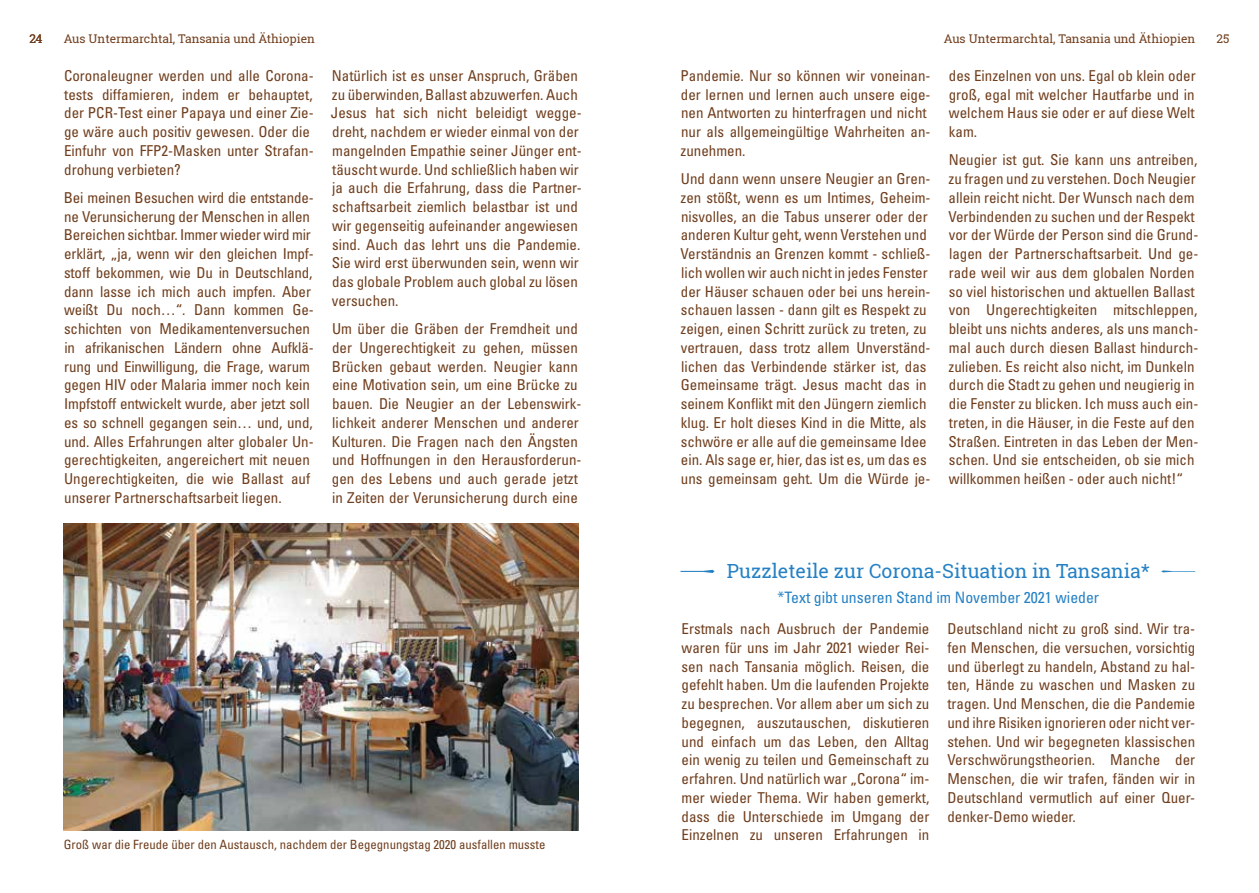
<style>
.page{position:relative;width:1259px;height:893px;background:#fff}
.page>*{position:absolute;margin:0;border:0;box-sizing:border-box;transform-origin:0 0}
.t1{font:19.5px "Roboto Slab";color:#2581c4}
.t2{font:condensed 15.75px "Univers";color:#2581c4}
.t3{font:condensed 15px/18.8px "Univers";color:#703e1d}
.t4{font:condensed 12.75px "Univers";color:#703e1d}
.t5{font:12px "Roboto Slab";color:#703e1d}
</style>
<div class="page">
<img style="left:64px;top:523px;width:514px;height:307px">
<svg style="left:680px;top:570px;width:34px;height:3px"></svg>
<svg style="left:1161px;top:570px;width:34px;height:2px"></svg>
<p class="t5" style="left:30px;top:30px;width:14px">24</p>
<p class="t5" style="left:64px;top:30px;width:253px">Aus Untermarchtal, Tansania und Äthiopien</p>
<p class="t5" style="left:944px;top:30px;width:253px">Aus Untermarchtal, Tansania und Äthiopien</p>
<p class="t5" style="left:1216px;top:30px;width:14px">25</p>
<p class="t3" style="left:64px;top:66px;width:251px">Coronaleugner werden und alle Corona&shy;tests diffamieren, indem er behauptet, der PCR-Test einer Papaya und einer Zie&shy;ge wäre auch positiv gewesen. Oder die Einfuhr von FFP2-Masken unter Strafan&shy;drohung verbieten?</p>
<p class="t3" style="left:64px;top:188px;width:251px">Bei meinen Besuchen wird die entstande&shy;ne Verunsicherung der Menschen in allen Bereichen sichtbar. Immer wieder wird mir erklärt, „ja, wenn wir den gleichen Impf&shy;stoff bekommen, wie Du in Deutschland, dann lasse ich mich auch impfen. Aber weißt Du noch…“. Dann kommen Ge&shy;schichten von Medikamentenversuchen in afrikanischen Ländern ohne Aufklä&shy;rung und Einwilligung, die Frage, warum gegen HIV oder Malaria immer noch kein Impfstoff entwickelt wurde, aber jetzt soll es so schnell gegangen sein… und, und, und. Alles Erfahrungen alter globaler Un&shy;gerechtigkeiten, angereichert mit neuen Ungerechtigkeiten, die wie Ballast auf unserer Partnerschaftsarbeit liegen.</p>
<p class="t3" style="left:331px;top:66px;width:252px">Natürlich ist es unser Anspruch, Gräben zu überwinden, Ballast abzuwerfen. Auch Jesus hat sich nicht beleidigt wegge&shy;dreht, nachdem er wieder einmal von der mangelnden Empathie seiner Jünger ent&shy;täuscht wurde. Und schließlich haben wir ja auch die Erfahrung, dass die Partner&shy;schaftsarbeit ziemlich belastbar ist und wir gegenseitig aufeinander angewiesen sind. Auch das lehrt uns die Pandemie.<br>Sie wird erst überwunden sein, wenn wir das globale Problem auch global zu lösen versuchen.</p>
<p class="t3" style="left:332px;top:319px;width:251px">Um über die Gräben der Fremdheit und der Ungerechtigkeit zu gehen, müssen Brücken gebaut werden. Neugier kann eine Motivation sein, um eine Brücke zu bauen. Die Neugier an der Lebenswirk&shy;lichkeit anderer Menschen und anderer Kulturen. Die Fragen nach den Ängsten und Hoffnungen in den Herausforderun&shy;gen des Lebens und auch gerade jetzt in Zeiten der Verunsicherung durch eine</p>
<p class="t3" style="left:680px;top:66px;width:251px">Pandemie. Nur so können wir voneinan&shy;der lernen und lernen auch unsere eige&shy;nen Antworten zu hinterfragen und nicht nur als allgemeingültige Wahrheiten an&shy;zunehmen.</p>
<p class="t3" style="left:680px;top:169px;width:252px">Und dann wenn unsere Neugier an Gren&shy;zen stößt, wenn es um Intimes, Geheim&shy;nisvolles, an die Tabus unserer oder der anderen Kultur geht, wenn Verstehen und Verständnis an Grenzen kommt - schließ&shy;lich wollen wir auch nicht in jedes Fenster der Häuser schauen oder bei uns herein&shy;schauen lassen - dann gilt es Respekt zu zeigen, einen Schritt zurück zu treten, zu vertrauen, dass trotz allem Unverständ&shy;lichen das Verbindende stärker ist, das Gemeinsame trägt. Jesus macht das in seinem Konflikt mit den Jüngern ziemlich klug. Er holt dieses Kind in die Mitte, als schwöre er alle auf die gemeinsame Idee ein. Als sage er, hier, das ist es, um das es uns gemeinsam geht. Um die Würde je-</p>
<p class="t3" style="left:948px;top:66px;width:248px;text-align:justify">des Einzelnen von uns. Egal ob klein oder groß, egal mit welcher Hautfarbe und in welchem Haus sie oder er auf diese Welt kam.</p>
<p class="t3" style="left:948px;top:150px;width:252px">Neugier ist gut. Sie kann uns antreiben, zu fragen und zu verstehen. Doch Neugier allein reicht nicht. Der Wunsch nach dem Verbindenden zu suchen und der Respekt vor der Würde der Person sind die Grund&shy;lagen der Partnerschaftsarbeit. Und ge&shy;rade weil wir aus dem globalen Norden so viel historischen und aktuellen Ballast von Ungerechtigkeiten mitschleppen, bleibt uns nichts anderes, als uns manch&shy;mal auch durch diesen Ballast hindurch&shy;zulieben. Es reicht also nicht, im Dunkeln durch die Stadt zu gehen und neugierig in die Fenster zu blicken. Ich muss auch ein&shy;treten, in die Häuser, in die Feste auf den Straßen. Eintreten in das Leben der Men&shy;schen. Und sie entscheiden, ob sie mich willkommen heißen - oder auch nicht!“</p>
<p class="t4" style="left:64px;top:836px;width:483px">Groß war die Freude über den Austausch, nachdem der Begegnungstag 2020 ausfallen musste</p>
<h1 class="t1" style="left:727px;top:557px;width:424px">Puzzleteile zur Corona-Situation in Tansania*</h1>
<p class="t2" style="left:777px;top:587px;width:323px">*Text gibt unseren Stand im November 2021 wieder</p>
<p class="t3" style="left:681px;top:619px;width:249px;text-align:justify">Erstmals nach Ausbruch der Pandemie waren für uns im Jahr 2021 wieder Rei&shy;sen nach Tansania möglich. Reisen, die gefehlt haben. Um die laufenden Projekte zu besprechen. Vor allem aber um sich zu begegnen, auszutauschen, diskutieren und einfach um das Leben, den Alltag ein wenig zu teilen und Gemeinschaft zu erfahren. Und natürlich war „Corona“ im&shy;mer wieder Thema. Wir haben gemerkt, dass die Unterschiede im Umgang der Einzelnen zu unseren Erfahrungen in</p>
<p class="t3" style="left:947px;top:619px;width:249px;text-align:justify">Deutschland nicht zu groß sind. Wir tra&shy;fen Menschen, die versuchen, vorsichtig und überlegt zu handeln, Abstand zu hal&shy;ten, Hände zu waschen und Masken zu tragen. Und Menschen, die die Pandemie und ihre Risiken ignorieren oder nicht ver&shy;stehen. Und wir begegneten klassischen Verschwörungstheorien. Manche der Menschen, die wir trafen, fänden wir in Deutschland vermutlich auf einer Quer&shy;denker-Demo wieder.</p>
</div>
